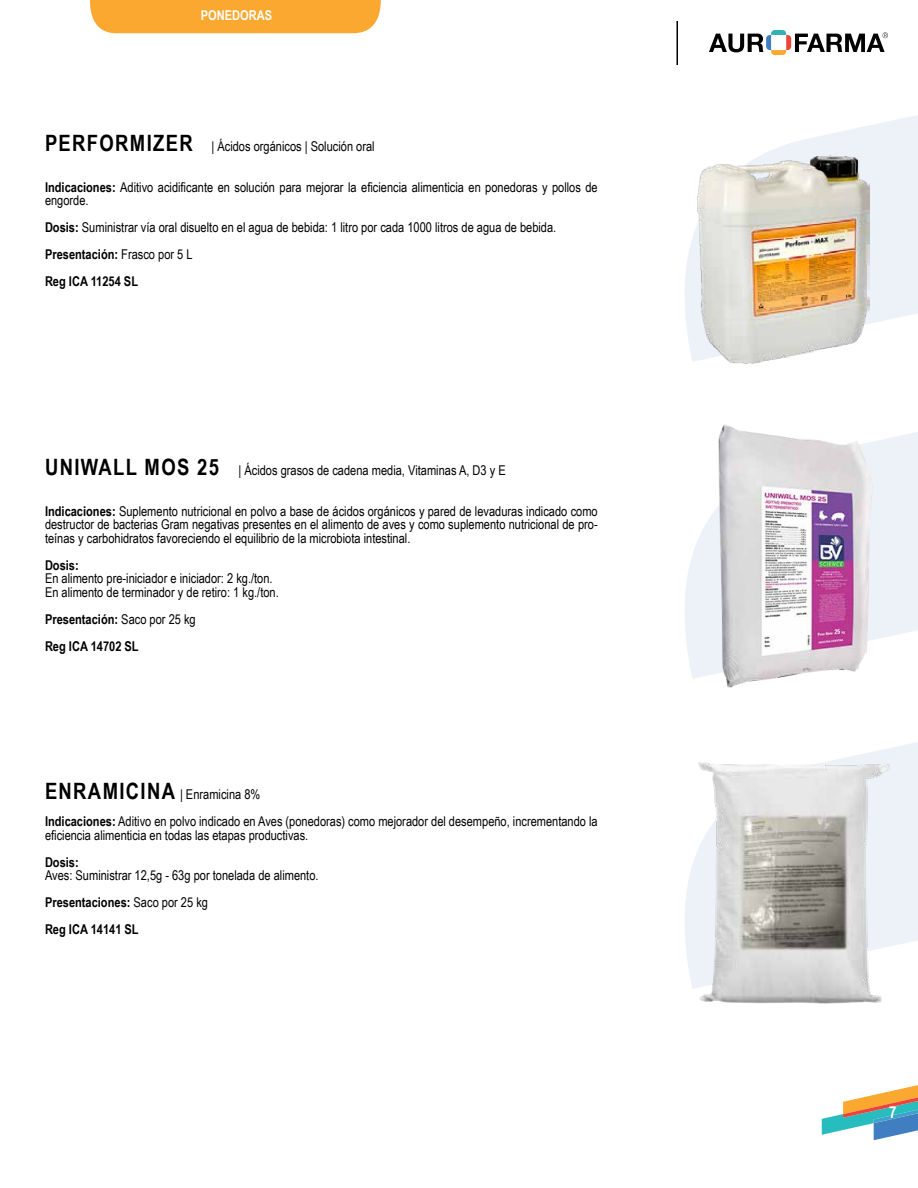
<style>
.page{position:relative;width:918px;height:1188px;background:#fff}
.page>*{position:absolute;margin:0;border:0;box-sizing:border-box;transform-origin:0 0}
.t1{font:700 16.5px "Arial Narrow";color:#fff}
.t2{font:13.5px/27px "Arial Narrow";color:#000}
.t3{font:700 13.5px/27px "Arial Narrow";color:#000}
.t4{font:700 13.5px "Arial Narrow";color:#fff}
.s1{font-weight:700;font-size:22.5px}
.s2{font-weight:700}
.s3{font-weight:400}
</style>
<div class="page">
<svg style="left:822px;top:1085px;width:96px;height:55px"></svg>
<svg style="left:709px;top:30px;width:179px;height:25px"></svg>
<hr style="left:676px;top:21px;width:2px;height:44px;background:#000">
<div style="left:90px;top:0;width:291px;height:33px;background:#faa82f"></div>
<svg style="left:685px;top:115px;width:233px;height:247px;fill:#ecf2f8"></svg>
<svg style="left:685px;top:432px;width:233px;height:247px;fill:#ecf2f8"></svg>
<svg style="left:685px;top:742px;width:233px;height:247px;fill:#ecf2f8"></svg>
<img style="left:698px;top:155px;width:171px;height:209px">
<img style="left:718px;top:424px;width:154px;height:264px">
<img style="left:698px;top:761px;width:192px;height:243px">
<p class="t4" style="left:201px;top:5px;width:73px">PONEDORAS</p>
<p class="t2" style="left:45px;top:133px;width:331px"><span class="s1">PERFORMIZER</span> | Ácidos orgánicos | Solución oral</p>
<p class="t2" style="left:45px;top:180px;width:554px;line-height:13.5px"><span class="s2">Indicaciones:</span> Aditivo acidificante en solución para mejorar la eficiencia alimenticia en ponedoras y pollos de engorde.</p>
<p class="t2" style="left:45px;top:214px;width:513px"><span class="s2">Dosis:</span> Suministrar vía oral disuelto en el agua de bebida: 1 litro por cada 1000 litros de agua de bebida.<br><span class="s2">Presentación:</span> Frasco por 5 L<br><span class="s2">Reg ICA 11254 SL</span></p>
<p class="t2" style="left:45px;top:457px;width:462px"><span class="s1">UNIWALL MOS 25</span> | Ácidos grasos de cadena media, Vitaminas A, D3 y E</p>
<p class="t2" style="left:45px;top:504px;width:554px;line-height:13.5px;text-align:justify"><span class="s2">Indicaciones:</span> Suplemento nutricional en polvo a base de ácidos orgánicos y pared de levaduras indicado como destructor de bacterias Gram negativas presentes en el alimento de aves y como suplemento nutricional de pro&shy;teínas y carbohidratos favoreciendo el equilibrio de la microbiota intestinal.</p>
<p class="t3" style="left:45px;top:551px;width:35px">Dosis:</p>
<p class="t2" style="left:45px;top:571px;width:235px;line-height:13.5px">En alimento pre-iniciador e iniciador: 2 kg./ton.<br>En alimento de terminador y de retiro: 1 kg./ton.</p>
<p class="t3" style="left:45px;top:605px;width:152px">Presentación: <span class="s3">Saco por 25 kg<br></span>Reg ICA 14702 SL</p>
<p class="t2" style="left:45px;top:781px;width:554px"><span class="s1">ENRAMICINA</span> | Enramicina 8%<br><span class="s2">Indicaciones:</span> Aditivo en polvo indicado en Aves (ponedoras) como mejorador del desempeño, incrementando la</p>
<p class="t2" style="left:45px;top:821px;width:265px">eficiencia alimenticia en todas las etapas productivas.</p>
<p class="t3" style="left:45px;top:848px;width:35px">Dosis:</p>
<p class="t2" style="left:45px;top:862px;width:275px">Aves: Suministrar 12,5g - 63g por tonelada de alimento.<br><span class="s2">Presentaciones:</span> Saco por 25 kg<br><span class="s2">Reg ICA 14141 SL</span></p>
<p class="t1" style="left:889px;top:1100px;width:9px">7</p>
</div>
